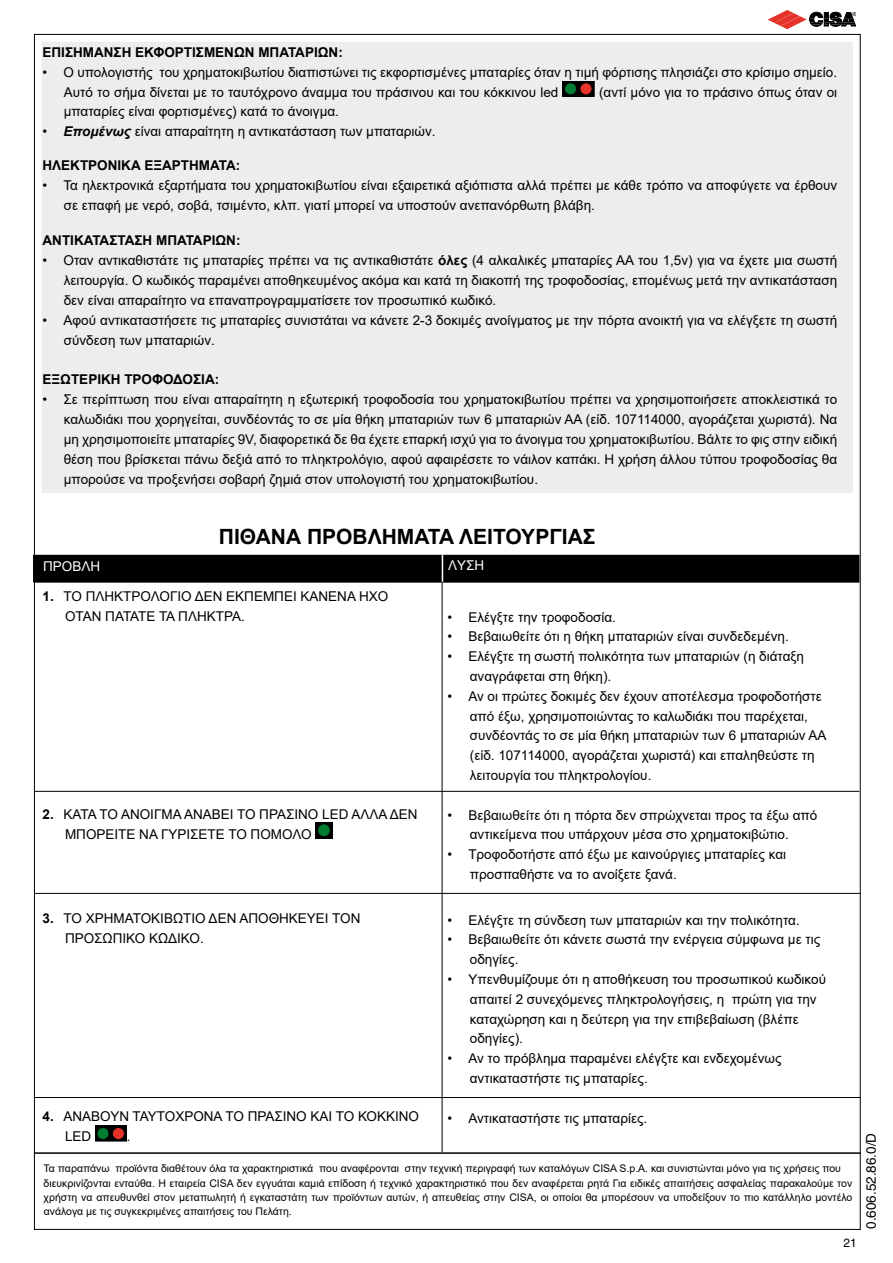
<style>
.page{position:relative;width:893px;height:1263px;background:#fff}
.page>*{position:absolute;margin:0;border:0;box-sizing:border-box;transform-origin:0 0}
.t1{font:700 21px "Arial";color:#000}
.t2{font:13.5px/19.8px "Arial";color:#000}
.t3{font:700 13.5px "Arial";color:#000}
.t4{font:13.5px "Helvetica";color:#000}
.t5{font:13.5px "Arial";color:#fff}
.t6{font:12px "Helvetica";color:#000}
.t7{font:10.5px/14.4px "Arial";color:#000}
.t8{font:5.55px "Helvetica";color:#000}
.s1{font-weight:700;font-style:italic}
.s2{font-weight:700}
</style>
<div class="page">
<svg style="left:769px;top:10px;width:86px;height:19px"></svg>
<div style="left:41px;top:41px;width:813px;height:453px;background:#ededed;border:1px solid #fff"></div>
<svg style="left:565px;top:83px;width:27px;height:11px"></svg>
<div style="left:563px;top:81px;width:31px;height:15px;border:1px solid #000"></div>
<div style="left:566px;top:85px;width:9px;height:8px;background:#007d32;border-radius:50%"></div>
<div style="left:565px;top:83px;width:11px;height:11px;border:3px solid #007d32;border-radius:50%"></div>
<div style="left:582px;top:85px;width:8px;height:8px;background:#e63329;border-radius:50%"></div>
<div style="left:580px;top:83px;width:11px;height:11px;border:3px solid #e63329;border-radius:50%"></div>
<div style="left:34px;top:555px;width:825px;height:27px;background:#000"></div>
<hr style="left:34px;top:791px;width:825px;height:1px;background:#000">
<hr style="left:35px;top:893px;width:825px;height:1px;background:#000">
<hr style="left:442px;top:582px;width:1px;height:570px;background:#000">
<hr style="left:34px;top:1097px;width:827px;height:1px;background:#000">
<hr style="left:34px;top:1152px;width:827px;height:2px;background:#000">
<svg style="left:442px;top:555px;width:1px;height:27px"></svg>
<div style="left:315px;top:822px;width:17px;height:16px;background:#000"></div>
<div style="left:315px;top:822px;width:18px;height:16px;border:1px solid #000"></div>
<div style="left:320px;top:826px;width:8px;height:9px;background:#007d32;border-radius:50%"></div>
<div style="left:318px;top:824px;width:12px;height:12px;border:3px solid #007d32;border-radius:50%"></div>
<svg style="left:97px;top:1128px;width:28px;height:11px"></svg>
<div style="left:95px;top:1126px;width:32px;height:15px;border:1px solid #000"></div>
<div style="left:99px;top:1129px;width:8px;height:8px;background:#007d32;border-radius:50%"></div>
<div style="left:97px;top:1128px;width:12px;height:11px;border:3px solid #007d32;border-radius:50%"></div>
<div style="left:114px;top:1129px;width:9px;height:9px;background:#e63329;border-radius:50%"></div>
<div style="left:113px;top:1128px;width:11px;height:11px;border:3px solid #e63329;border-radius:50%"></div>
<p class="t3" style="left:43px;top:42px;width:302px">ΕΠΙΣΗΜΑΝΣΗ ΕΚΦΟΡΤΙΣΜΕΝΩΝ ΜΠΑΤΑΡΙΩΝ:</p>
<p class="t2" style="left:64px;top:62px;width:775px;text-indent:-21px">• Ο υπολογιστής του χρηματοκιβωτίου διαπιστώνει τις εκφορτισμένες μπαταρίες όταν η τιμή φόρτισης πλησιάζει στο κρίσιμο σημείο.<br>Αυτό το σήμα δίνεται με το ταυτόχρονο άναμμα του πράσινου και του κόκκινου led</p>
<p class="t2" style="left:599px;top:82px;width:240px">(αντί μόνο για το πράσινο όπως όταν οι</p>
<p class="t2" style="left:64px;top:102px;width:277px">μπαταρίες είναι φορτισμένες) κατά το άνοιγμα.</p>
<p class="t2" style="left:43px;top:122px;width:395px">• <span class="s1">Επομένως</span> είναι απαραίτητη η αντικατάσταση των μπαταριών.</p>
<p class="t3" style="left:43px;top:156px;width:199px">ΗΛΕΚΤΡΟΝΙΚΑ ΕΞΑΡΤΗΜΑΤΑ:</p>
<p class="t2" style="left:64px;top:175px;width:775px;text-indent:-21px">• Τα ηλεκτρονικά εξαρτήματα του χρηματοκιβωτίου είναι εξαιρετικά αξιόπιστα αλλά πρέπει με κάθε τρόπο να αποφύγετε να έρθουν σε επαφή με νερό, σοβά, τσιμέντο, κλπ. γιατί μπορεί να υποστούν ανεπανόρθωτη βλάβη.</p>
<p class="t3" style="left:43px;top:230px;width:200px">ΑΝΤΙΚΑΤΑΣΤΑΣΗ ΜΠΑΤΑΡΙΩΝ:</p>
<p class="t2" style="left:64px;top:250px;width:775px;text-align:justify;text-indent:-21px">• Οταν αντικαθιστάτε τις μπαταρίες πρέπει να τις αντικαθιστάτε <span class="s2">όλες</span> (4 αλκαλικές μπαταρίες ΑΑ του 1,5ν) για να έχετε μια σωστή λειτουργία. Ο κωδικός παραμένει αποθηκευμένος ακόμα και κατά τη διακοπή της τροφοδοσίας, επομένως μετά την αντικατάσταση δεν είναι απαραίτητο να επαναπρογραμματίσετε τον προσωπικό κωδικό.</p>
<p class="t2" style="left:64px;top:310px;width:775px;text-indent:-21px">• Αφού αντικαταστήσετε τις μπαταρίες συνιστάται να κάνετε 2-3 δοκιμές ανοίγματος με την πόρτα ανοικτή για να ελέγξετε τη σωστή σύνδεση των μπαταριών.</p>
<p class="t3" style="left:43px;top:370px;width:178px">ΕΞΩΤΕΡΙΚΗ ΤΡΟΦΟΔΟΣΙΑ:</p>
<p class="t2" style="left:64px;top:390px;width:775px;text-align:justify;text-indent:-21px">• Σε περίπτωση που είναι απαραίτητη η εξωτερική τροφοδοσία του χρηματοκιβωτίου πρέπει να χρησιμοποιήσετε αποκλειστικά το καλωδιάκι που χορηγείται, συνδέοντάς το σε μία θήκη μπαταριών των 6 μπαταριών ΑΑ (είδ. 107114000, αγοράζεται χωριστά). Να μη χρησιμοποιείτε μπαταρίες 9V, διαφορετικά δε θα έχετε επαρκή ισχύ για το άνοιγμα του χρηματοκιβωτίου. Βάλτε το φις στην ειδική θέση που βρίσκεται πάνω δεξιά από το πληκτρολόγιο, αφού αφαιρέσετε το νάιλον καπάκι. Η χρήση άλλου τύπου τροφοδοσίας θα μπορούσε να προξενήσει σοβαρή ζημιά στον υπολογιστή του χρηματοκιβωτίου.</p>
<p class="t8" style="left:853px;top:11px;width:6px">®</p>
<h1 class="t1" style="left:219px;top:522px;width:378px">ΠΙΘΑΝΑ ΠΡΟΒΛΗΜΑΤΑ ΛΕΙΤΟΥΡΓΙΑΣ</h1>
<p class="t5" style="left:43px;top:557px;width:59px">ΠΡΟΒΛΗ</p>
<p class="t5" style="left:448px;top:556px;width:38px">ΛYΣΗ</p>
<p class="t2" style="left:65px;top:586px;width:325px;text-indent:-23px"><span class="s2">1.</span> ΤΟ ΠΛΗΚΤΡΟΛΟΓΙΟ ΔΕΝ ΕΚΠΕΜΠΕΙ ΚΑΝΕΝΑ ΗΧΟ<br>ΟΤΑΝ ΠΑΤΑΤΕ ΤΑ ΠΛΗΚΤΡΑ.</p>
<p class="t2" style="left:447px;top:607px;width:170px">• Ελέγξτε την τροφοδοσία.</p>
<p class="t2" style="left:447px;top:627px;width:343px">• Βεβαιωθείτε ότι η θήκη μπαταριών είναι συνδεδεμένη.</p>
<p class="t2" style="left:470px;top:646px;width:336px;text-indent:-23px">• Ελέγξτε τη σωστή πολικότητα των μπαταριών (η διάταξη αναγράφεται στη θήκη).</p>
<p class="t2" style="left:470px;top:686px;width:358px;text-indent:-23px">• Αν οι πρώτες δοκιμές δεν έχουν αποτέλεσμα τροφοδοτήστε από έξω, χρησιμοποιώντας το καλωδιάκι που παρέχεται, συνδέοντάς το σε μία θήκη μπαταριών των 6 μπαταριών ΑΑ (είδ. 107114000, αγοράζεται χωριστά) και επαληθεύστε τη λειτουργία του πληκτρολογίου.</p>
<p class="t2" style="left:447px;top:805px;width:371px;text-align:center">• Βεβαιωθείτε ότι η πόρτα δεν σπρώχνεται προς τα έξω από αντικείμενα που υπάρχουν μέσα στο χρηματοκιβώτιο.</p>
<p class="t2" style="left:470px;top:844px;width:318px;text-indent:-23px">• Τροφοδοτήστε από έξω με καινούργιες μπαταρίες και προσπαθήστε να το ανοίξετε ξανά.</p>
<p class="t2" style="left:447px;top:910px;width:354px">• Ελέγξτε τη σύνδεση των μπαταριών και την πολικότητα.</p>
<p class="t2" style="left:470px;top:930px;width:352px;text-indent:-23px">• Βεβαιωθείτε ότι κάνετε σωστά την ενέργεια σύμφωνα με τις οδηγίες.</p>
<p class="t2" style="left:470px;top:969px;width:358px;text-indent:-23px">• Υπενθυμίζουμε ότι η αποθήκευση του προσωπικού κωδικού απαιτεί 2 συνεχόμενες πληκτρολογήσεις, η πρώτη για την καταχώρηση και η δεύτερη για την επιβεβαίωση (βλέπε οδηγίες).</p>
<p class="t2" style="left:470px;top:1048px;width:313px;text-indent:-23px">• Αν το πρόβλημα παραμένει ελέγξτε και ενδεχομένως αντικαταστήστε τις μπαταρίες.</p>
<p class="t2" style="left:447px;top:1108px;width:201px">• Αντικαταστήστε τις μπαταρίες.</p>
<p class="t2" style="left:65px;top:804px;width:354px;text-indent:-23px"><span class="s2">2.</span> ΚΑΤΑ ΤΟ ΑΝΟΙΓΜΑ ΑΝΑΒΕΙ ΤΟ ΠΡΑΣΙΝΟ LED ΑΛΛΑ ΔΕΝ<br>ΜΠΟΡΕΙΤΕ ΝΑ ΓΥΡΙΣΕΤΕ ΤΟ ΠΟΜΟΛΟ</p>
<p class="t2" style="left:65px;top:909px;width:297px;text-indent:-23px"><span class="s2">3.</span> ΤΟ ΧΡΗΜΑΤΟΚΙΒΩΤΙΟ ΔΕΝ ΑΠΟΘΗΚΕΥΕΙ ΤΟΝ<br>ΠΡΟΣΩΠΙΚΟ ΚΩΔΙΚΟ.</p>
<p class="t2" style="left:65px;top:1107px;width:356px;text-indent:-23px"><span class="s2">4.</span> ΑΝΑΒΟΥΝ ΤΑΥΤΟΧΡΟΝΑ ΤΟ ΠΡΑΣΙΝΟ ΚΑΙ ΤΟ ΚΟΚΚΙΝΟ<br>LED</p>
<p class="t2" style="left:127px;top:1126px;width:5px">.</p>
<p class="t7" style="left:44px;top:1161px;width:810px">Τα παραπάνω προϊόντα διαθέτουν όλα τα χαρακτηριστικά που αναφέρονται στην τεχνική περιγραφή των καταλόγων CISA S.p.A. και συνιστώνται μόνο για τις χρήσεις που διευκρινίζονται ενταύθα. Η εταιρεία CISA δεν εγγυάται καμιά επίδοση ή τεχνικό χαρακτηριστικό που δεν αναφέρεται ρητά Για ειδικές απαιτήσεις ασφαλείας παρακαλούμε τον χρήστη να απευθυνθεί στον μεταπωλητή ή εγκαταστάτη των προϊόντων αυτών, ή απευθείας στην CISA, οι οποίοι θα μπορέσουν να υποδείξουν το πιο κατάλληλο μοντέλο ανάλογα με τις συγκεκριμένες απαιτήσεις του Πελάτη.</p>
<p class="t6" style="left:843px;top:1236px;width:15px">21</p>
<p class="t4" style="left:863px;top:1229px;width:98px;rotate:-90deg">0.606.52.86.0/D</p>
</div>
